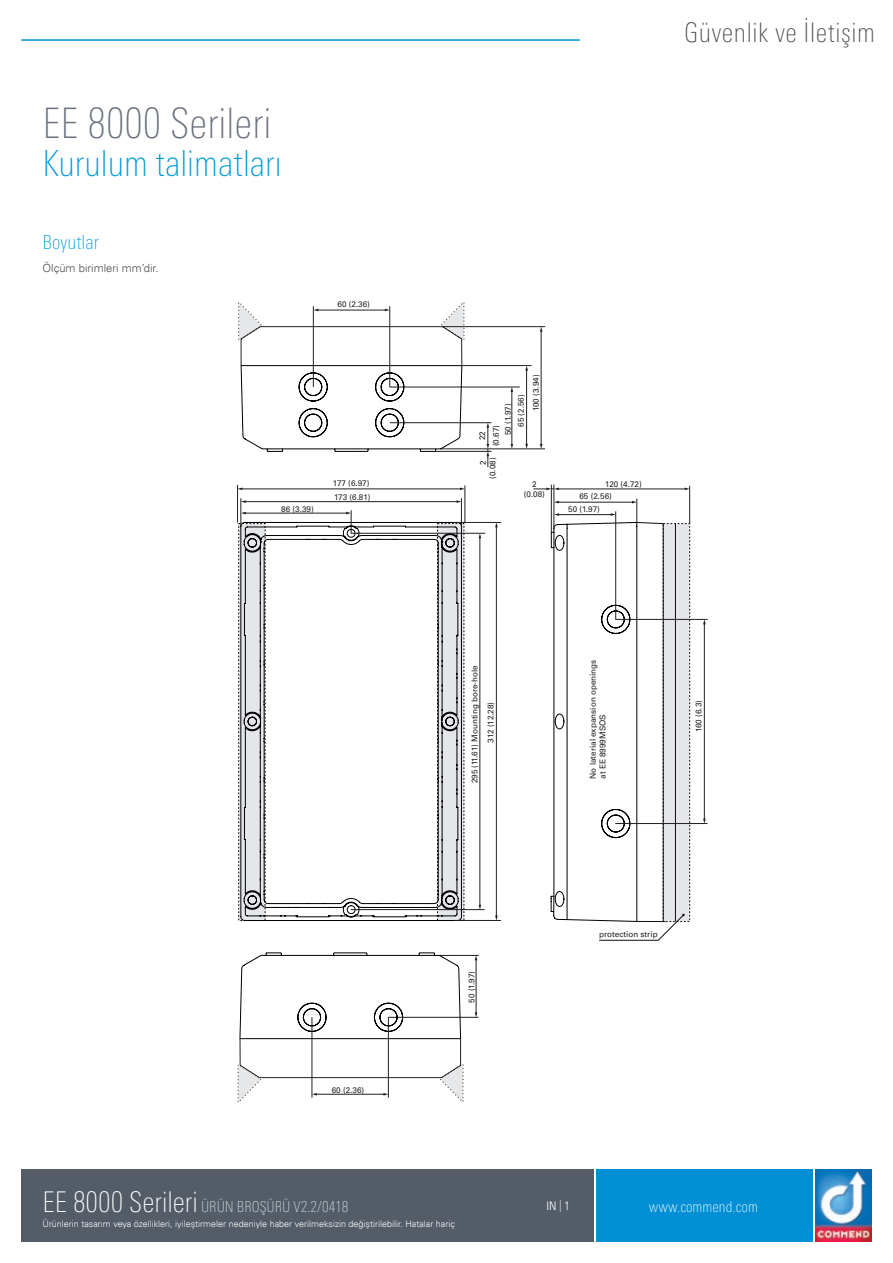
<style>
.page{position:relative;width:893px;height:1263px;background:#fff}
.page>*{position:absolute;margin:0;border:0;box-sizing:border-box;transform-origin:0 0}
.t1{font:100 condensed 42px "Univers Next Pro";color:#6a717e}
.t2{font:100 condensed 36px "Univers Next Pro";color:#069ad9}
.t3{font:100 condensed 27px "Univers Next Pro";letter-spacing:.02em;color:#4b4c4d}
.t4{font:100 condensed 19.5px "Univers Next Pro";color:#069ad9}
.t5{font:100 condensed 15px "Univers Next Pro";color:#d5dde2}
.t6{font:100 condensed 15px "Univers Next Pro";color:#fff}
.t7{font:12px "Univers Com 47 Light Cond";color:#fff}
.t8{font:300 11.25px "Univers Com 45";color:#4b4c4d}
.t9{font:300 9px "Univers Com 45";color:#fff}
.t10{font:8.1px/9.8px "Univers Com 55 Roman";color:#231f20}
.s1{font-size:28.5px;color:#fff}
.s2{color:#d5dde2}
</style>
<div class="page">
<img style="left:815px;top:1169px;width:57px;height:73px">
<div style="left:21px;top:1169px;width:573px;height:73px;background:#545c68"></div>
<div style="left:596px;top:1169px;width:216px;height:73px;background:#008fd5"></div>
<hr style="left:21px;top:39px;width:559px;height:2px;background:#008fd5">
<div style="left:663px;top:523px;width:27px;height:399px;background:#e4e6e9"></div>
<svg style="left:239px;top:523px;width:1px;height:398px"></svg>
<hr style="left:599px;top:940px;width:59px;height:1px;background:#0f0c12">
<svg style="left:238px;top:302px;width:226px;height:38px"></svg>
<svg style="left:440px;top:1078px;width:23px;height:24px"></svg>
<hr style="left:388px;top:1017px;width:1px;height:81px;background:#231f20">
<hr style="left:312px;top:1017px;width:1px;height:81px;background:#231f20">
<hr style="left:316px;top:1094px;width:68px;height:1px;background:#231f20">
<svg style="left:240px;top:326px;width:305px;height:752px"></svg>
<svg style="left:238px;top:1064px;width:23px;height:38px"></svg>
<svg style="left:241px;top:522px;width:221px;height:399px"></svg>
<hr style="left:616px;top:619px;width:91px;height:1px;background:#231f20">
<hr style="left:704px;top:623px;width:1px;height:196px;background:#231f20">
<hr style="left:554px;top:485px;width:1px;height:44px;background:#231f20">
<hr style="left:551px;top:485px;width:1px;height:47px;background:#231f20">
<hr style="left:689px;top:486px;width:1px;height:37px;background:#231f20">
<hr style="left:558px;top:489px;width:128px;height:1px;background:#231f20">
<hr style="left:616px;top:823px;width:91px;height:1px;background:#231f20">
<hr style="left:237px;top:485px;width:1px;height:37px;background:#231f20">
<hr style="left:465px;top:485px;width:1px;height:37px;background:#231f20">
<hr style="left:245px;top:501px;width:212px;height:1px;background:#231f20">
<svg style="left:457px;top:498px;width:5px;height:28px"></svg>
<hr style="left:245px;top:513px;width:102px;height:1px;background:#231f20">
<svg style="left:241px;top:498px;width:5px;height:28px"></svg>
<hr style="left:242px;top:489px;width:219px;height:1px;background:#231f20">
<svg style="left:460px;top:487px;width:5px;height:3px"></svg>
<svg style="left:346px;top:510px;width:6px;height:23px"></svg>
<hr style="left:455px;top:522px;width:46px;height:1px;background:#231f20">
<hr style="left:496px;top:526px;width:1px;height:390px;background:#231f20">
<svg style="left:495px;top:915px;width:3px;height:5px"></svg>
<hr style="left:454px;top:920px;width:47px;height:1px;background:#231f20">
<hr style="left:351px;top:533px;width:134px;height:1px;background:#231f20">
<hr style="left:480px;top:537px;width:1px;height:369px;background:#231f20">
<hr style="left:351px;top:909px;width:133px;height:1px;background:#231f20">
<svg style="left:533px;top:488px;width:26px;height:2px"></svg>
<svg style="left:551px;top:499px;width:134px;height:441px"></svg>
<h1 class="t1" style="left:43px;top:99px;width:231px">EE 8000 Serileri</h1>
<h2 class="t2" style="left:43px;top:143px;width:241px">Kurulum talimatları</h2>
<h3 class="t4" style="left:43px;top:231px;width:58px">Boyutlar</h3>
<h3 class="t8" style="left:43px;top:261px;width:118px">Ölçüm birimleri mm’dir.</h3>
<p class="t10" style="left:337px;top:299px;width:34px">60 (2.36)</p>
<p class="t10" style="left:281px;top:504px;width:34px">86 (3.39)</p>
<p class="t10" style="left:333px;top:479px;width:38px">177 (6.97)</p>
<p class="t10" style="left:334px;top:492px;width:38px">173 (6.81)</p>
<h3 class="t3" style="left:684px;top:17px;width:192px">Güvenlik ve İletişim</h3>
<p class="t10" style="left:531px;top:411px;width:38px;rotate:-90deg">100 (3.94)</p>
<p class="t10" style="left:501px;top:427px;width:34px;line-height:13.2px;text-indent:-8px;rotate:-90deg">50 (1.97)<br>65 (2.56)</p>
<p class="t10" style="left:491px;top:446px;width:23px;rotate:-90deg">(0.67)</p>
<p class="t10" style="left:477px;top:440px;width:11px;rotate:-90deg">22</p>
<p class="t10" style="left:478px;top:479px;width:23px;text-indent:14px;rotate:-90deg">2 (0.08)</p>
<p class="t10" style="left:524px;top:480px;width:23px;text-align:center">2 (0.08)</p>
<p class="t10" style="left:605px;top:479px;width:38px">120 (4.72)</p>
<p class="t10" style="left:568px;top:489px;width:45px;line-height:13.4px;text-indent:11px">65 (2.56)<br>50 (1.97)</p>
<p class="t10" style="left:470px;top:783px;width:120px;rotate:-90deg">295 (11.61) Mounting bore-hole</p>
<p class="t10" style="left:588px;top:779px;width:121px;rotate:-90deg">No laterial expansion openings at EE 8999MSOS</p>
<p class="t10" style="left:486px;top:743px;width:42px;rotate:-90deg">312 (12.28)</p>
<p class="t10" style="left:694px;top:732px;width:34px;rotate:-90deg">160 (6.3)</p>
<p class="t10" style="left:332px;top:1085px;width:34px">60 (2.36)</p>
<p class="t10" style="left:467px;top:1003px;width:33px;rotate:-90deg">50 (1.97)</p>
<h3 class="t5" style="left:43px;top:1198px;width:307px"><span class="s1">EE 8000 Serileri</span> ÜRÜN BROŞÜRÜ V2.2/0418</h3>
<p class="t9" style="left:43px;top:1218px;width:414px">Ürünlerin tasarım veya özellikleri, iyileştirmeler nedeniyle haber verilmeksizin değiştirilebilir. Hatalar hariç</p>
<p class="t10" style="left:599px;top:929px;width:60px">protection strip</p>
<h3 class="t7" style="left:546px;top:1198px;width:25px">IN <span class="s2">|</span> 1</h3>
<h3 class="t6" style="left:649px;top:1198px;width:111px">www.commend.com</h3>
</div>
